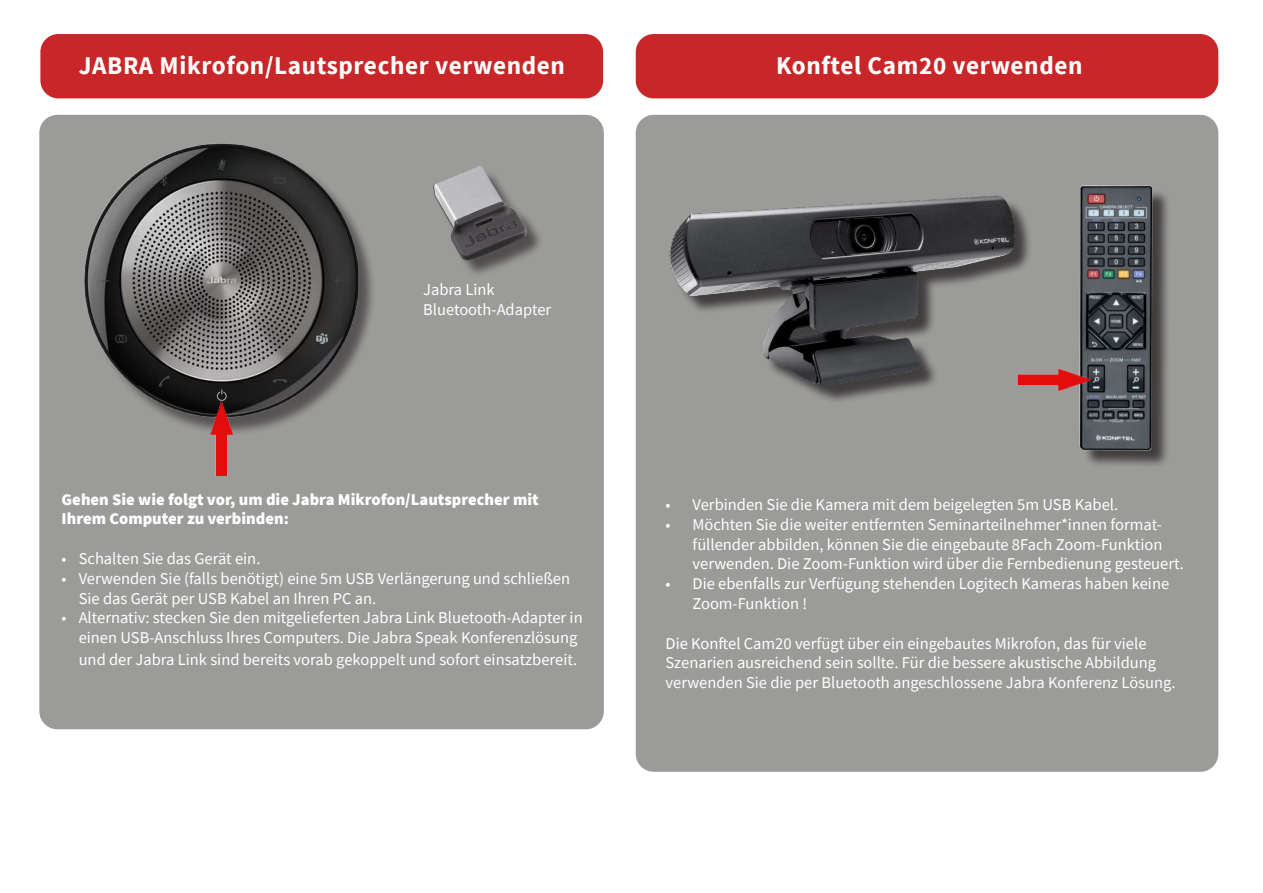
<style>
.page{position:relative;width:1263px;height:893px;background:#fff}
.page>*{position:absolute;margin:0;border:0;box-sizing:border-box;transform-origin:0 0}
.t1{font:700 25.5px "Source Sans Pro";letter-spacing:.025em;color:#fffffd}
.t2{font:16.5px/19.8px "Source Sans Pro";color:#fff}
.t3{font:900 16.5px/19.8px "Source Sans Pro";color:#fff}
</style>
<div class="page">
<div style="left:636px;top:115px;width:582px;height:657px;background:#9b9b99;border-radius:18px"></div>
<div style="left:1082px;top:188px;width:89px;height:281px;background:#231f20;opacity:.75"></div>
<img style="left:1079px;top:185px;width:82px;height:274px">
<div style="left:40px;top:34px;width:563px;height:64px;background:#c82629;border-radius:18px"></div>
<div style="left:39px;top:115px;width:565px;height:614px;background:#9b9b99;border-radius:18px"></div>
<img style="left:84px;top:144px;width:289px;height:332px">
<div style="left:437px;top:169px;width:107px;height:109px;background:#231f20;opacity:.62"></div>
<img style="left:433px;top:166px;width:104px;height:100px">
<img style="left:190px;top:388px;width:61px;height:87px">
<div style="left:636px;top:34px;width:582px;height:64px;background:#c82629;border-radius:18px"></div>
<img style="left:669px;top:195px;width:361px;height:206px">
<img style="left:1017px;top:350px;width:88px;height:62px">
<p class="t1" style="left:79px;top:49px;width:488px">JABRA Mikrofon/Lautsprecher verwenden</p>
<p class="t2" style="left:423px;top:280px;width:73px">Jabra Link</p>
<p class="t2" style="left:423px;top:299px;width:130px">Bluetooth-Adapter</p>
<p class="t3" style="left:62px;top:489px;width:479px">Gehen Sie wie folgt vor, um die Jabra Mikrofon/Lautsprecher mit<br>Ihrem Computer zu verbinden:</p>
<p class="t2" style="left:62px;top:548px;width:200px">• Schalten Sie das Gerät ein.</p>
<p class="t2" style="left:79px;top:568px;width:493px;text-indent:-17px">• Verwenden Sie (falls benötigt) eine 5m USB Verlängerung und schließen<br>Sie das Gerät per USB Kabel an Ihren PC an.</p>
<p class="t2" style="left:79px;top:608px;width:506px;text-indent:-17px">• Alternativ: stecken Sie den mitgelieferten Jabra Link Bluetooth-Adapter in einen USB-Anschluss Ihres Computers. Die Jabra Speak Konferenzlösung</p>
<p class="t2" style="left:79px;top:649px;width:500px">und der Jabra Link sind bereits vorab gekoppelt und sofort einsatzbereit.</p>
<p class="t1" style="left:776px;top:49px;width:308px">Konftel Cam20 verwenden</p>
<p class="t2" style="left:665px;top:494px;width:454px">• Verbinden Sie die Kamera mit dem beigelegten 5m USB Kabel.</p>
<p class="t2" style="left:692px;top:514px;width:493px;text-indent:-27px">• Möchten Sie die weiter entfernten Seminarteilnehmer*innen format&shy;füllender abbilden, können Sie die eingebaute 8Fach Zoom-Funktion verwenden. Die Zoom-Funktion wird über die Fernbedienung gesteuert.</p>
<p class="t2" style="left:692px;top:574px;width:478px;text-indent:-27px">• Die ebenfalls zur Verfügung stehenden Logitech Kameras haben keine<br>Zoom-Funktion !</p>
<p class="t2" style="left:665px;top:633px;width:512px">Die Konftel Cam20 verfügt über ein eingebautes Mikrofon, das für viele<br>Szenarien ausreichend sein sollte. Für die bessere akustische Abbildung verwenden Sie die per Bluetooth angeschlossene Jabra Konferenz Lösung.</p>
</div>
